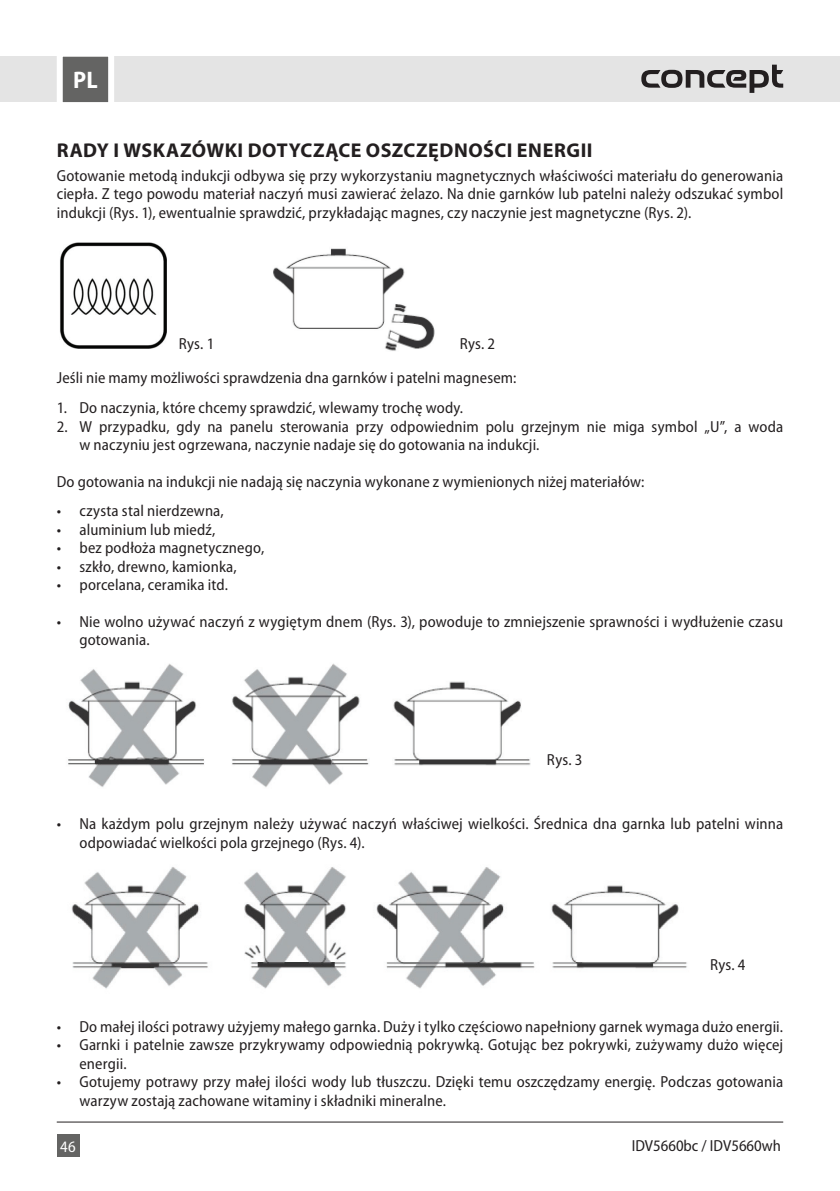
<style>
.page{position:relative;width:840px;height:1191px;background:#fff}
.page>*{position:absolute;margin:0;border:0;box-sizing:border-box;transform-origin:0 0}
.t1{font:700 semi-condensed 24px "Myriad Pro";color:#fff}
.t2{font:700 20px "Myriad Pro";letter-spacing:.025em;color:#231f20}
.t3{font:semi-condensed 16px/18.4px "Myriad Pro";letter-spacing:.01em;color:#231f20}
.t4{font:semi-condensed 16px "Myriad Pro";color:#fff}
</style>
<div class="page">
<div style="left:0;top:57px;width:839px;height:45px;background:#e4e4e4"></div>
<div style="left:57px;top:1134px;width:22px;height:23px;background:#646463"></div>
<svg style="left:54px;top:56px;width:63px;height:47px;background:#909090"></svg>
<hr style="left:57px;top:1121px;width:725px;height:1px;background:#231f20">
<svg style="left:641px;top:65px;width:141px;height:28px"></svg>
<img style="left:273px;top:248px;width:162px;height:103px">
<img style="left:60px;top:242px;width:106px;height:107px">
<img style="left:68px;top:663px;width:463px;height:124px">
<img style="left:71px;top:867px;width:616px;height:122px">
<h1 class="t1" style="left:73px;top:67px;width:26px">PL</h1>
<p class="t2" style="left:57px;top:137px;width:537px">RADY I WSKAZÓWKI DOTYCZĄCE OSZCZĘDNOŚCI ENERGII</p>
<p class="t3" style="left:57px;top:167px;width:727px;text-align:justify">Gotowanie metodą indukcji odbywa się przy wykorzystaniu magnetycznych właściwości materiału do generowania ciepła. Z tego powodu materiał naczyń musi zawierać żelazo. Na dnie garnków lub patelni należy odszukać symbol indukcji (Rys. 1), ewentualnie sprawdzić, przykładając magnes, czy naczynie jest magnetyczne (Rys. 2).</p>
<p class="t3" style="left:179px;top:334px;width:37px">Rys. 1</p>
<p class="t3" style="left:459px;top:334px;width:37px">Rys. 2</p>
<p class="t3" style="left:57px;top:369px;width:461px">Jeśli nie mamy możliwości sprawdzenia dna garnków i patelni magnesem:</p>
<p class="t3" style="left:57px;top:399px;width:407px">1. Do naczynia, które chcemy sprawdzić, wlewamy trochę wody.</p>
<p class="t3" style="left:79px;top:417px;width:705px;text-indent:-23px">2. W przypadku, gdy na panelu sterowania przy odpowiednim polu grzejnym nie miga symbol „U”, a woda w naczyniu jest ogrzewana, naczynie nadaje się do gotowania na indukcji.</p>
<p class="t3" style="left:57px;top:472px;width:589px">Do gotowania na indukcji nie nadają się naczynia wykonane z wymienionych niżej materiałów:</p>
<p class="t3" style="left:57px;top:502px;width:168px">• czysta stal nierdzewna,</p>
<p class="t3" style="left:57px;top:520px;width:160px">• aluminium lub miedź,</p>
<p class="t3" style="left:57px;top:539px;width:209px">• bez podłoża magnetycznego,</p>
<p class="t3" style="left:57px;top:557px;width:181px">• szkło, drewno, kamionka,</p>
<p class="t3" style="left:57px;top:576px;width:173px">• porcelana, ceramika itd.</p>
<p class="t3" style="left:79px;top:612px;width:704px;text-indent:-23px">• Nie wolno używać naczyń z wygiętym dnem (Rys. 3), powoduje to zmniejszenie sprawności i wydłużenie czasu gotowania.</p>
<p class="t3" style="left:546px;top:751px;width:37px">Rys. 3</p>
<p class="t3" style="left:79px;top:815px;width:705px;text-indent:-23px">• Na każdym polu grzejnym należy używać naczyń właściwej wielkości. Średnica dna garnka lub patelni winna odpowiadać wielkości pola grzejnego (Rys. 4).</p>
<p class="t3" style="left:709px;top:955px;width:37px">Rys. 4</p>
<p class="t3" style="left:57px;top:1017px;width:727px">• Do małej ilości potrawy użyjemy małego garnka. Duży i tylko częściowo napełniony garnek wymaga dużo energii.</p>
<p class="t3" style="left:79px;top:1036px;width:704px;text-indent:-23px">• Garnki i patelnie zawsze przykrywamy odpowiednią pokrywką. Gotując bez pokrywki, zużywamy dużo więcej energii.</p>
<p class="t3" style="left:79px;top:1072px;width:704px;text-indent:-23px">• Gotujemy potrawy przy małej ilości wody lub tłuszczu. Dzięki temu oszczędzamy energię. Podczas gotowania warzyw zostają zachowane witaminy i składniki mineralne.</p>
<p class="t4" style="left:60px;top:1138px;width:17px">46</p>
<p class="t3" style="left:631px;top:1136px;width:151px">IDV5660bc / IDV5660wh</p>
</div>
